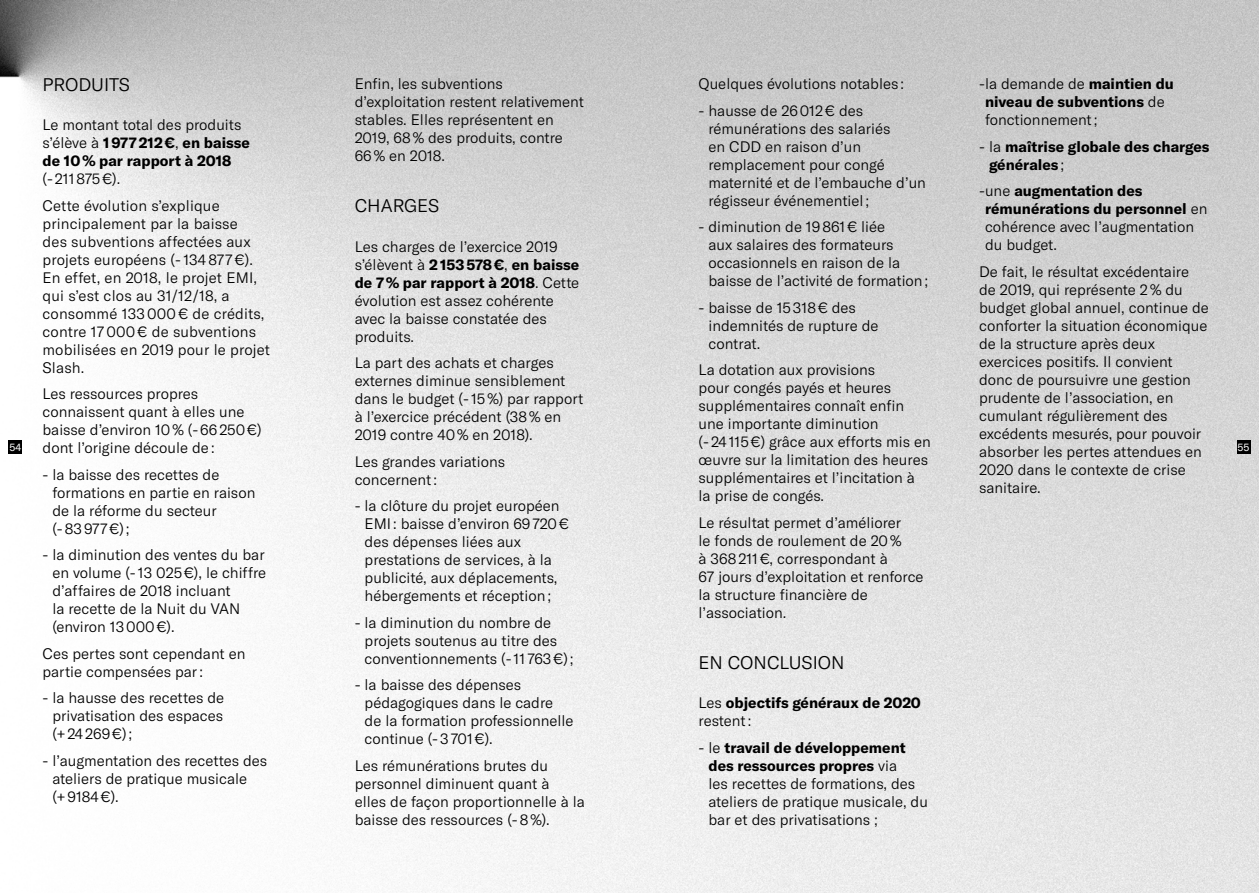
<style>
.page{position:relative;width:1259px;height:893px;background:#fff}
.page>*{position:absolute;margin:0;border:0;box-sizing:border-box;transform-origin:0 0}
.t1{font:300 18px "GT America";color:#000}
.t2{font:300 15px/18px "GT America";color:#000}
.t3{font:700 15px/18px "GT America";color:#000}
.t4{font:10.5px "GT America";color:#fff}
.s1{font-weight:300}
.s2{font-weight:700}
</style>
<div class="page">
<img style="left:0;top:0;width:1259px;height:893px">
<div style="left:8px;top:440px;width:14px;height:14px;background:#000"></div>
<div style="left:1236px;top:440px;width:14px;height:14px;background:#000"></div>
<p class="t1" style="left:43px;top:74px;width:89px">PRODUITS</p>
<p class="t3" style="left:43px;top:116px;width:209px"><span class="s1">Le montant total des produits s’élève à</span> 1977212 €<span class="s1">,</span> en baisse de 10% par rapport à 2018</p>
<p class="t2" style="left:43px;top:166px;width:179px;line-height:26.5px">(-211875 €).<br>Cette évolution s’explique</p>
<p class="t2" style="left:43px;top:214px;width:229px">principalement par la baisse<br>des subventions affectées aux projets européens (-134 877 €).<br>En effet, en 2018, le projet EMI, qui s’est clos au 31/12/18, a consommé 133000 € de crédits, contre 17000 € de subventions mobilisées en 2019 pour le projet<br>Slash.</p>
<p class="t2" style="left:43px;top:385px;width:220px">Les ressources propres connaissent quant à elles une baisse d’environ 10% (-66250 €) dont l’origine découle de:</p>
<p class="t2" style="left:52px;top:465px;width:204px;text-indent:-10px">- la baisse des recettes de formations en partie en raison de la réforme du secteur (-83977 €);</p>
<p class="t2" style="left:52px;top:546px;width:215px;text-indent:-10px">- la diminution des ventes du bar en volume (-13 025 €), le chiffre d’affaires de 2018 incluant<br>la recette de la Nuit du VAN (environ 13000 €).</p>
<p class="t2" style="left:43px;top:644px;width:204px">Ces pertes sont cependant en partie compensées par:</p>
<p class="t2" style="left:52px;top:689px;width:173px;text-align:justify;text-indent:-10px">- la hausse des recettes de privatisation des espaces (+24269 €);</p>
<p class="t2" style="left:52px;top:751px;width:216px;text-indent:-10px">- l’augmentation des recettes des ateliers de pratique musicale (+9184 €).</p>
<p class="t2" style="left:355px;top:75px;width:231px">Enfin, les subventions d’exploitation restent relativement stables. Elles représentent en<br>2019, 68% des produits, contre<br>66% en 2018.</p>
<p class="t1" style="left:355px;top:196px;width:86px">CHARGES</p>
<p class="t2" style="left:355px;top:237px;width:226px">Les charges de l’exercice 2019 s’élèvent à <span class="s2">2153578 €</span>, <span class="s2">en baisse de 7% par rapport à 2018</span>. Cette évolution est assez cohérente avec la baisse constatée des produits.</p>
<p class="t2" style="left:355px;top:354px;width:230px">La part des achats et charges externes diminue sensiblement dans le budget (-15%) par rapport à l’exercice précédent (38% en<br>2019 contre 40% en 2018).</p>
<p class="t2" style="left:355px;top:452px;width:152px">Les grandes variations concernent:</p>
<p class="t2" style="left:364px;top:497px;width:206px;text-indent:-10px">- la clôture du projet européen<br>EMI: baisse d’environ 69720 € des dépenses liées aux prestations de services, à la publicité, aux déplacements, hébergements et réception;</p>
<p class="t2" style="left:364px;top:613px;width:210px;text-indent:-10px">- la diminution du nombre de projets soutenus au titre des conventionnements (-11 763 €);</p>
<p class="t2" style="left:364px;top:676px;width:210px;text-indent:-10px">- la baisse des dépenses pédagogiques dans le cadre de la formation professionnelle continue (-3701 €).</p>
<p class="t2" style="left:355px;top:756px;width:232px">Les rémunérations brutes du personnel diminuent quant à<br>elles de façon proportionnelle à la baisse des ressources (-8%).</p>
<p class="t2" style="left:698px;top:75px;width:207px">Quelques évolutions notables:</p>
<p class="t2" style="left:708px;top:101px;width:219px;text-indent:-10px">- hausse de 26012 € des rémunérations des salariés<br>en CDD en raison d’un remplacement pour congé maternité et de l’embauche d’un régisseur événementiel;</p>
<p class="t2" style="left:708px;top:218px;width:221px;text-indent:-10px">- diminution de 19861 € liée<br>aux salaires des formateurs occasionnels en raison de la baisse de l’activité de formation;</p>
<p class="t2" style="left:708px;top:298px;width:171px;text-indent:-10px">- baisse de 15318 € des indemnités de rupture de contrat.</p>
<p class="t2" style="left:698px;top:361px;width:234px">La dotation aux provisions<br>pour congés payés et heures supplémentaires connaît enfin une importante diminution (-24115 €) grâce aux efforts mis en œuvre sur la limitation des heures supplémentaires et l’incitation à<br>la prise de congés.</p>
<p class="t2" style="left:698px;top:513px;width:226px">Le résultat permet d’améliorer<br>le fonds de roulement de 20%<br>à 368211 €, correspondant à<br>67 jours d’exploitation et renforce la structure financière de l’association.</p>
<p class="t1" style="left:698px;top:652px;width:147px">EN CONCLUSION</p>
<p class="t3" style="left:698px;top:694px;width:224px"><span class="s1">Les</span> objectifs généraux de 2020 <span class="s1">restent:</span></p>
<p class="t2" style="left:708px;top:738px;width:221px;text-indent:-10px">- le <span class="s2">travail de développement des ressources propres</span> via<br>les recettes de formations, des ateliers de pratique musicale, du bar et des privatisations ;</p>
<p class="t2" style="left:985px;top:75px;width:190px;text-indent:-6px">-la demande de <span class="s2">maintien du niveau de subventions</span> de fonctionnement;</p>
<p class="t3" style="left:989px;top:137px;width:222px;text-indent:-10px"><span class="s1">- la</span> maîtrise globale des charges générales<span class="s1">;</span></p>
<p class="t2" style="left:985px;top:182px;width:224px;text-indent:-6px">-une <span class="s2">augmentation des rémunérations du personnel</span> en cohérence avec l’augmentation du budget.</p>
<p class="t2" style="left:979px;top:262px;width:231px">De fait, le résultat excédentaire de 2019, qui représente 2% du budget global annuel, continue de conforter la situation économique de la structure après deux exercices positifs. Il convient donc de poursuivre une gestion prudente de l’association, en cumulant régulièrement des excédents mesurés, pour pouvoir absorber les pertes attendues en<br>2020 dans le contexte de crise sanitaire.</p>
<p class="t4" style="left:10px;top:441px;width:13px">54</p>
<p class="t4" style="left:1237px;top:441px;width:13px">55</p>
</div>
